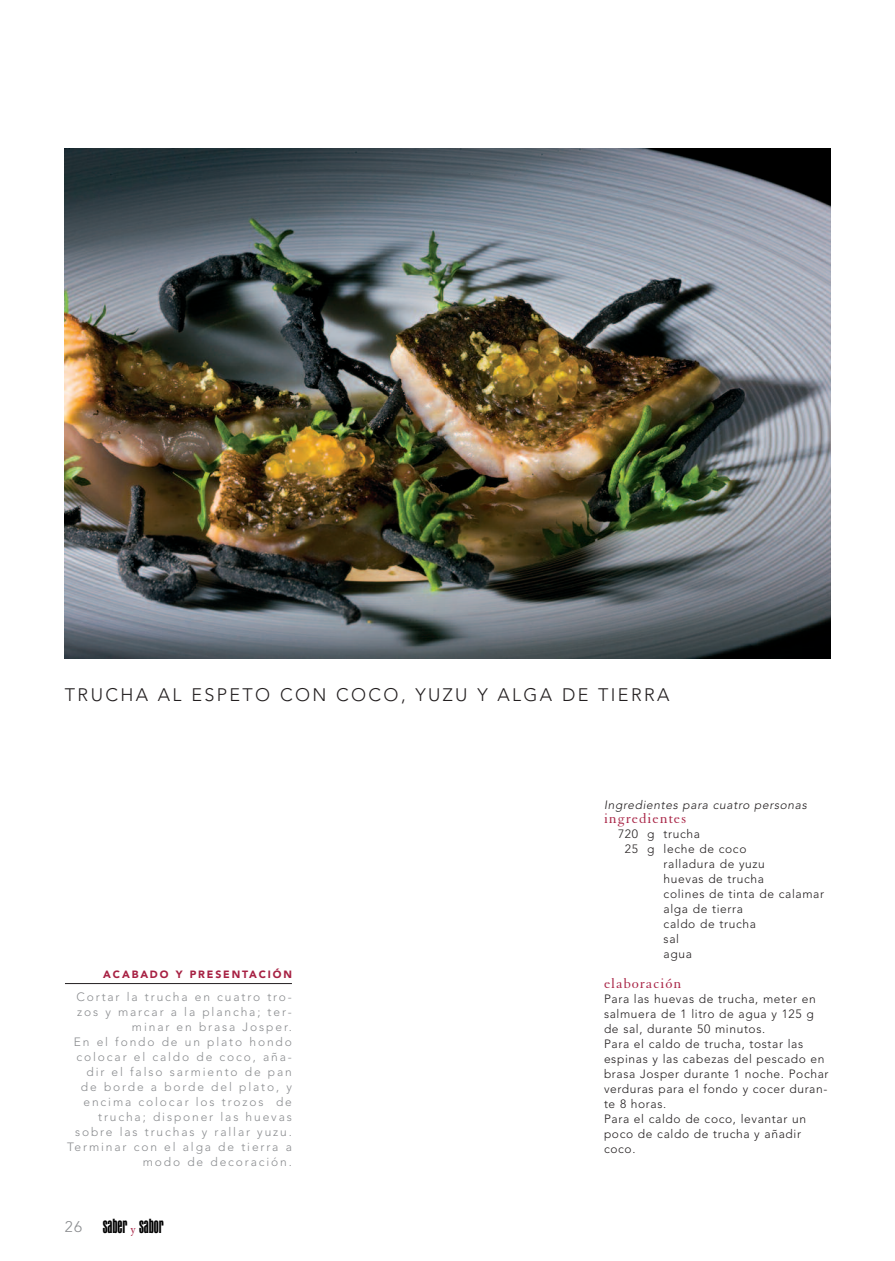
<style>
.page{position:relative;width:895px;height:1261px;background:#fff}
.page>*{position:absolute;margin:0;border:0;box-sizing:border-box;transform-origin:0 0}
.t1{font:condensed 20.85px "Aurora BT";color:#000001}
.t2{font:300 18px "Avenir";letter-spacing:.13em;color:#231f20}
.t3{font:15px "Elegant Garamond BT";letter-spacing:.07em;color:#a72143}
.t4{font:300 12px/15px "Avenir";letter-spacing:.05em;color:#231f20}
.t5{font:300 12px/15px "Avenir";letter-spacing:.155em;color:#8a8c8f;text-align:right}
.t6{font:italic 300 12px "Avenir";letter-spacing:.05em;color:#231f20}
.t7{font:900 10.5px "Avenir";letter-spacing:.175em;color:#a72143}
.s1{font-family:"Avenir";font-weight:300;font-stretch:normal;font-size:15.3px;color:#8a8c8f}
.s2{font-family:"Elegant Garamond BT";font-stretch:normal;font-size:12.45px;color:#a72143}
</style>
<div class="page">
<img style="left:65px;top:148px;width:765px;height:510px">
<hr style="left:65px;top:983px;width:227px;height:1px;background:#231f20">
<h2 class="t2" style="left:65px;top:688px;width:605px">TRUCHA AL ESPETO CON COCO, YUZU Y ALGA DE TIERRA</h2>
<p class="t7" style="left:103px;top:970px;width:190px">ACABADO Y PRESENTACIÓN</p>
<p class="t5" style="left:67px;top:990px;width:226px">Cortar la trucha en cuatro tro&shy;zos y marcar a la plancha; ter&shy;minar en brasa Josper.<br>En el fondo de un plato hondo colocar el caldo de coco, aña&shy;dir el falso sarmiento de pan<br>de borde a borde del plato, y encima colocar los trozos de trucha; disponer las huevas sobre las truchas y rallar yuzu.<br>Terminar con el alga de tierra a modo de decoración.</p>
<h1 class="t1" style="left:65px;top:1214px;width:100px"><span class="s1">26</span> saber <span class="s2">y</span> sabor</h1>
<p class="t6" style="left:604px;top:799px;width:204px">Ingredientes para cuatro personas</p>
<p class="t3" style="left:604px;top:813px;width:84px">ingredientes</p>
<p class="t4" style="left:618px;top:827px;width:83px">720 g trucha</p>
<p class="t4" style="left:624px;top:842px;width:123px">25 g leche de coco</p>
<p class="t4" style="left:663px;top:857px;width:103px">ralladura de yuzu</p>
<p class="t4" style="left:663px;top:872px;width:102px">huevas de trucha</p>
<p class="t4" style="left:663px;top:887px;width:162px">colines de tinta de calamar</p>
<p class="t4" style="left:663px;top:902px;width:81px">alga de tierra</p>
<p class="t4" style="left:663px;top:917px;width:94px">caldo de trucha</p>
<p class="t4" style="left:663px;top:932px;width:17px">sal</p>
<p class="t4" style="left:663px;top:947px;width:30px">agua</p>
<p class="t3" style="left:604px;top:978px;width:79px">elaboración</p>
<p class="t4" style="left:604px;top:992px;width:226px">Para las huevas de trucha, meter en salmuera de 1 litro de agua y 125 g de sal, durante 50 minutos.<br>Para el caldo de trucha, tostar las espinas y las cabezas del pescado en brasa Josper durante 1 noche. Pochar verduras para el fondo y cocer duran&shy;te 8 horas.<br>Para el caldo de coco, levantar un poco de caldo de trucha y añadir coco.</p>
</div>
